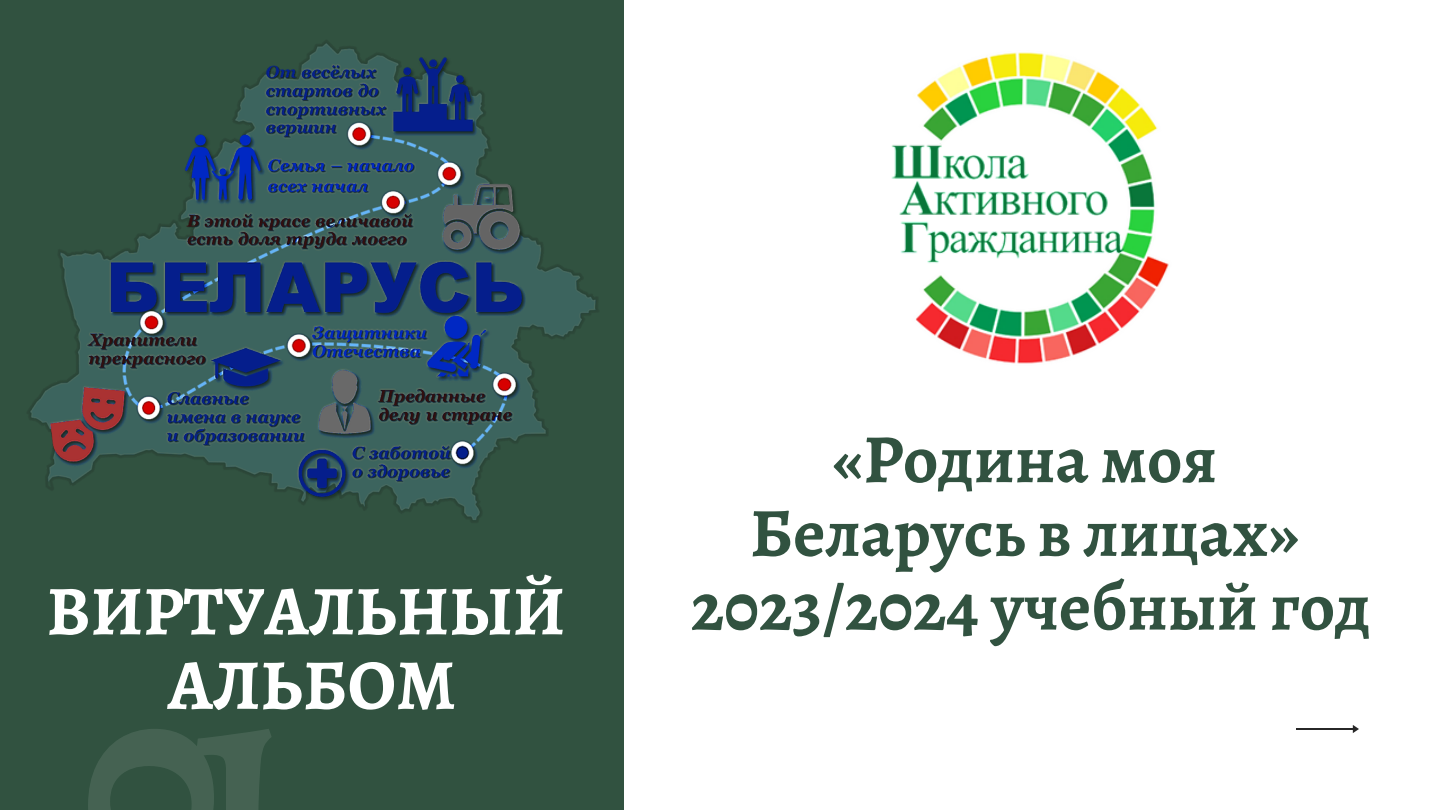
<style>
.page{position:relative;width:1440px;height:810px;background:#fff}
.page>*{position:absolute;margin:0;border:0;box-sizing:border-box;transform-origin:0 0}
.t1{font:700 71.6px "Alegreya";color:#fff}
.t2{font:700 70.1px "Alegreya";color:#fff}
.t3{font:700 69.2px "Alegreya";color:#315240}
</style>
<div class="page">
<div style="left:0;top:0;width:624px;height:810px;background:#315240"></div>
<hr style="left:1296px;top:728px;width:58px;height:2px;background:#272727">
<svg style="left:1353px;top:725px;width:6px;height:8px"></svg>
<img style="left:891px;top:52px;width:278px;height:312px">
<img style="left:28px;top:41px;width:570px;height:481px">
<p class="t3" style="left:832px;top:412px;width:386px">«Родина моя</p>
<p class="t3" style="left:750px;top:486px;width:551px">Беларусь в лицах»</p>
<p class="t2" style="left:47px;top:563px;width:520px">ВИРТУАЛЬНЫЙ</p>
<p class="t3" style="left:691px;top:559px;width:681px">2023/2024 учебный год</p>
<p class="t1" style="left:168px;top:636px;width:290px">АЛЬБОМ</p>
</div>
